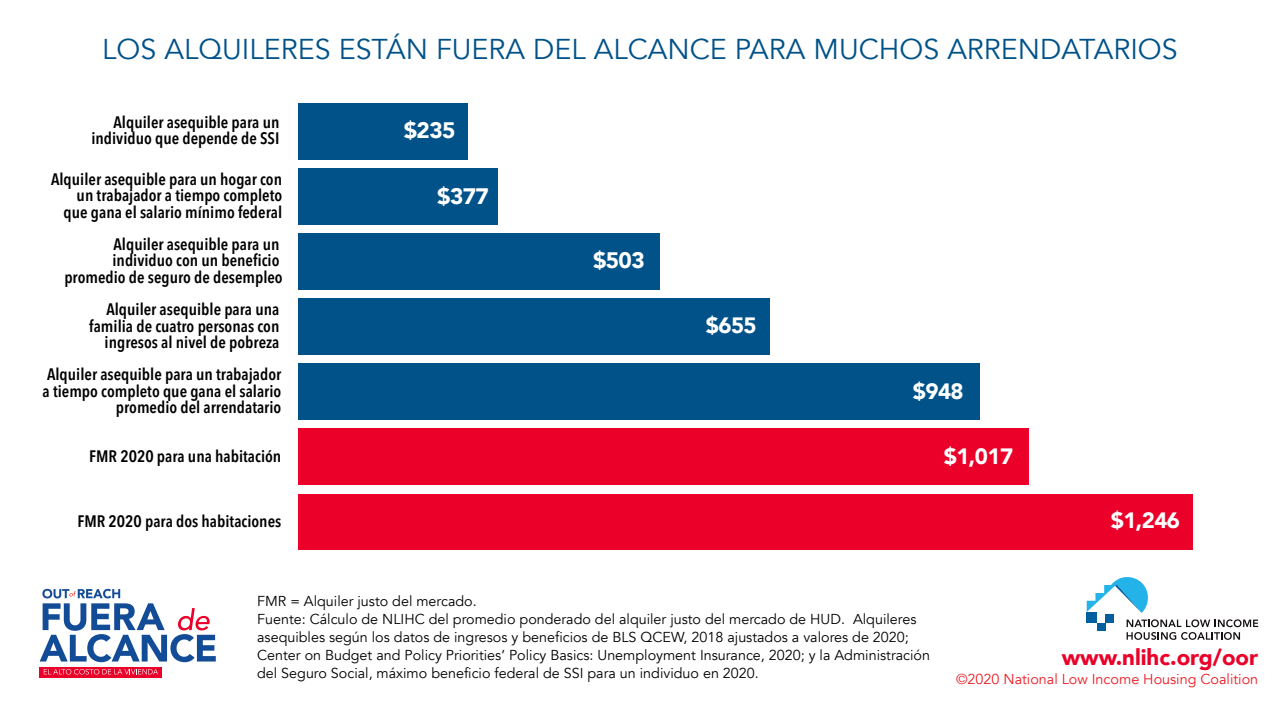
<style>
.page{position:relative;width:1280px;height:720px;background:#fff}
.page>*{position:absolute;margin:0;border:0;box-sizing:border-box;transform-origin:0 0}
.t1{font:28.7px "Avenir";color:#005289}
.t2{font:900 22.4px "Avenir";letter-spacing:-.025em;color:#fff}
.t3{font:900 22.3px "Avenir";color:#ea0029}
.t4{font:900 22.2px "Avenir";letter-spacing:-.025em;color:#fff}
.t5{font:600 condensed 16.5px/16.5px "Avenir Next LT Pro";color:#000;text-align:right}
.t6{font:14.4px/18px "Avenir";color:#000}
.t7{font:14.4px "Avenir";color:#ed1c24}
</style>
<div class="page">
<div style="left:298px;top:494px;width:895px;height:56px;background:#ea0029"></div>
<div style="left:298px;top:428px;width:731px;height:57px;background:#ea0029"></div>
<div style="left:298px;top:363px;width:682px;height:57px;background:#005289"></div>
<div style="left:298px;top:233px;width:361px;height:57px;background:#005289"></div>
<div style="left:298px;top:168px;width:200px;height:57px;background:#005289"></div>
<div style="left:298px;top:103px;width:170px;height:57px;background:#005289"></div>
<div style="left:298px;top:298px;width:471px;height:57px;background:#005289"></div>
<div style="left:1087px;top:612px;width:10px;height:11px;background:#00609f"></div>
<div style="left:1097px;top:623px;width:8px;height:7px;background:#00609f"></div>
<div style="left:1105px;top:615px;width:8px;height:8px;background:#00609f"></div>
<svg style="left:1087px;top:577px;width:61px;height:36px"></svg>
<svg style="left:1127px;top:619px;width:131px;height:21px"></svg>
<div style="left:40px;top:667px;width:122px;height:10px;background:#ea0029"></div>
<svg style="left:44px;top:669px;width:114px;height:6px"></svg>
<svg style="left:40px;top:589px;width:176px;height:73px"></svg>
<h1 class="t1" style="left:102px;top:32px;width:1077px">LOS ALQUILERES ESTÁN FUERA DEL ALCANCE PARA MUCHOS ARRENDATARIOS</h1>
<p class="t5" style="left:91px;top:114px;width:190px">Alquiler asequible para un individuo que depende de SSI</p>
<p class="t5" style="left:51px;top:171px;width:233px">Alquiler asequible para un hogar con un trabajador a tiempo completo que gana el salario mínimo federal</p>
<p class="t5" style="left:64px;top:236px;width:220px">Alquiler asequible para un individuo con un beneficio promedio de seguro de desempleo</p>
<p class="t5" style="left:89px;top:301px;width:192px">Alquiler asequible para una familia de cuatro personas con ingresos al nivel de pobreza</p>
<p class="t5" style="left:43px;top:366px;width:240px">Alquiler asequible para un trabajador a tiempo completo que gana el salario promedio del arrendatario</p>
<p class="t5" style="left:89px;top:448px;width:194px">FMR 2020 para una habitación</p>
<p class="t5" style="left:77px;top:513px;width:205px">FMR 2020 para dos habitaciones</p>
<h2 class="t2" style="left:404px;top:111px;width:53px">$235</h2>
<h2 class="t2" style="left:437px;top:177px;width:53px">$377</h2>
<h2 class="t2" style="left:593px;top:241px;width:53px">$503</h2>
<h3 class="t4" style="left:706px;top:307px;width:52px">$655</h3>
<h3 class="t4" style="left:913px;top:372px;width:52px">$948</h3>
<h3 class="t4" style="left:944px;top:437px;width:71px">$1,017</h3>
<h3 class="t4" style="left:1111px;top:501px;width:71px">$1,246</h3>
<p class="t6" style="left:257px;top:592px;width:674px">FMR = Alquiler justo del mercado.<br>Fuente: Cálculo de NLIHC del promedio ponderado del alquiler justo del mercado de HUD. Alquileres asequibles según los datos de ingresos y beneficios de BLS QCEW, 2018 ajustados a valores de 2020; Center on Budget and Policy Priorities’ Policy Basics: Unemployment Insurance, 2020; y la Administración del Seguro Social, máximo beneficio federal de SSI para un individuo en 2020.</p>
<h3 class="t3" style="left:1062px;top:638px;width:198px">www.nlihc.org/oor</h3>
<p class="t7" style="left:956px;top:671px;width:304px">©2020 National Low Income Housing Coalition</p>
</div>
